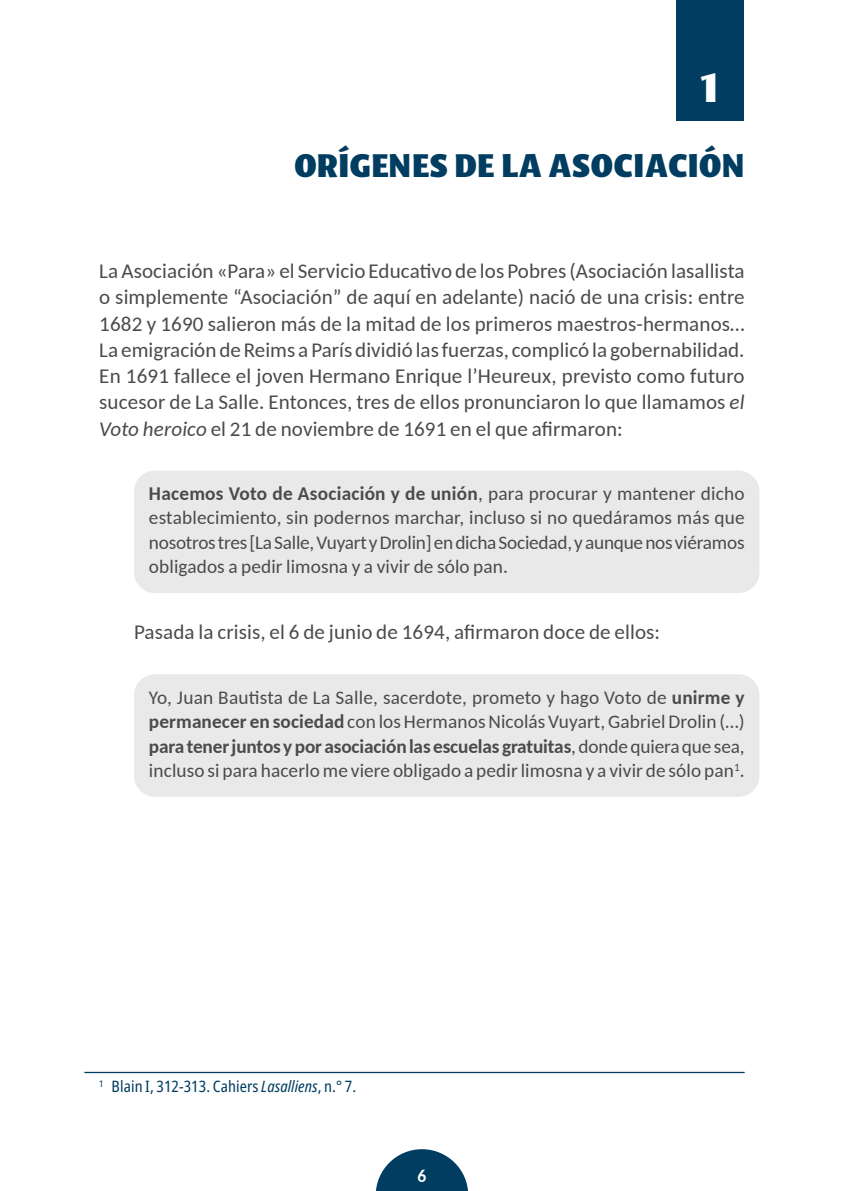
<style>
.page{position:relative;width:844px;height:1191px;background:#fff}
.page>*{position:absolute;margin:0;border:0;box-sizing:border-box;transform-origin:0 0}
.t1{font:800 43.75px "Indivisa Display Sans";color:#fff}
.t2{font:800 35px "Indivisa Display Sans";letter-spacing:-.005em;color:#003d60}
.t3{font:21px/26.2px "Carlito";letter-spacing:.005em;color:#4a4a49;text-align:justify}
.t4{font:19.25px/24.5px "Carlito";letter-spacing:.005em;color:#4a4a49;text-align:justify}
.t5{font:700 17.5px "Carlito";color:#fff}
.t6{font:condensed 15.75px "Noto Sans";letter-spacing:.005em;color:#003d60}
.s1{font-style:italic}
.s2{font-weight:700}
</style>
<div class="page">
<svg style="left:376px;top:1149px;width:92px;height:42px"></svg>
<div style="left:134px;top:470px;width:625px;height:123px;background:#e9e9e9;border-radius:21px"></div>
<div style="left:134px;top:674px;width:625px;height:123px;background:#e9e9e9;border-radius:21px"></div>
<hr style="left:84px;top:1071px;width:660px;height:2px;background:#003d60">
<div style="left:676px;top:0;width:67px;height:121px;background:#003d60"></div>
<h1 class="t1" style="left:700px;top:51px;width:21px">1</h1>
<h2 class="t2" style="left:294px;top:136px;width:452px">ORÍGENES DE LA ASOCIACIÓN</h2>
<p class="t3" style="left:99px;top:257px;width:646px">La Asociación «Para» el Servicio Educativo de los Pobres (Asociación lasallista o simplemente “Asociación” de aquí en adelante) nació de una crisis: entre 1682 y 1690 salieron más de la mitad de los primeros maestros-hermanos… La emigración de Reims a París dividió las fuerzas, complicó la gobernabilidad.<br>En 1691 fallece el joven Hermano Enrique l’Heureux, previsto como futuro sucesor de La Salle. Entonces, tres de ellos pronunciaron lo que llamamos <span class="s1">el Voto heroico</span> el 21 de noviembre de 1691 en el que afirmaron:</p>
<p class="t4" style="left:149px;top:480px;width:597px"><span class="s2">Hacemos Voto de Asociación y de unión</span>, para procurar y mantener dicho establecimiento, sin podernos marchar, incluso si no quedáramos más que nosotros tres [La Salle, Vuyart y Drolin] en dicha Sociedad, y aunque nos viéramos obligados a pedir limosna y a vivir de sólo pan.</p>
<p class="t3" style="left:134px;top:618px;width:527px">Pasada la crisis, el 6 de junio de 1694, afirmaron doce de ellos:</p>
<p class="t4" style="left:149px;top:684px;width:597px">Yo, Juan Bautista de La Salle, sacerdote, prometo y hago Voto de <span class="s2">unirme y permanecer en sociedad</span> con los Hermanos Nicolás Vuyart, Gabriel Drolin (…) <span class="s2">para tener juntos y por asociación las escuelas gratuitas</span>, donde quiera que sea, incluso si para hacerlo me viere obligado a pedir limosna y a vivir de sólo pan<sup>1</sup>.</p>
<p class="t6" style="left:99px;top:1075px;width:258px"><sup>1</sup> Blain I, 312-313. Cahiers <span class="s1">Lasalliens</span>, n.° 7.</p>
<p class="t5" style="left:417px;top:1164px;width:10px">6</p>
</div>
